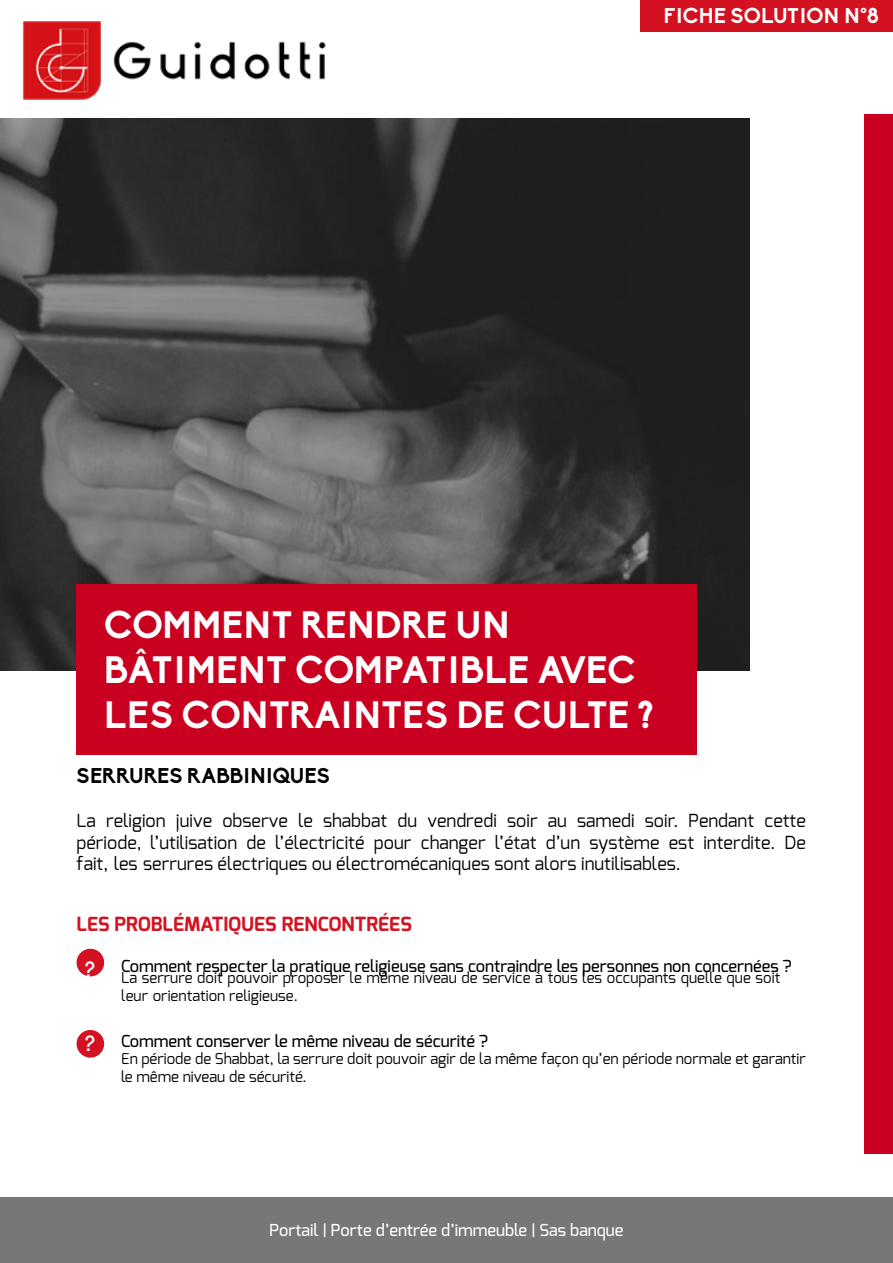
<style>
.page{position:relative;width:893px;height:1263px;background:#fff}
.page>*{position:absolute;margin:0;border:0;box-sizing:border-box;transform-origin:0 0}
.t1{font:700 37.5px/45px "Biko";color:#fff}
.t2{font:700 21px "Biko";color:#000}
.t3{font:700 21px "Biko";color:#fff}
.t4{font:21px "Stark";color:#fff}
.t5{font:700 19.5px "Exo";color:#d41221}
.t6{font:18px/21.6px "Exo";color:#000;text-align:justify}
.t7{font:500 16.5px "Exo";color:#000}
.t8{font:500 16.5px "Exo";color:#fff}
.t9{font:15px/17.5px "Exo";color:#000}
.s1{font-family:"Stark";font-weight:400;font-size:21px;color:#fff}
</style>
<div class="page">
<div style="left:641px;top:0;width:252px;height:31px;background:#d31121"></div>
<img style="left:1px;top:119px;width:749px;height:551px">
<div style="left:77px;top:585px;width:620px;height:170px;background:#c9001f"></div>
<img style="left:23px;top:21px;width:303px;height:79px">
<div style="left:0;top:1197px;width:893px;height:66px;background:#777776"></div>
<div style="left:77px;top:1030px;width:27px;height:27px;background:#d31123;border-radius:50%"></div>
<div style="left:77px;top:949px;width:27px;height:27px;background:#d31123;border-radius:50%"></div>
<div style="left:864px;top:114px;width:29px;height:1039px;background:#c9001f"></div>
<p class="t3" style="left:664px;top:3px;width:216px">FICHE SOLUTION N°8</p>
<h1 class="t1" style="left:104px;top:603px;width:551px">COMMENT RENDRE UN<br>BÂTIMENT COMPATIBLE AVEC<br>LES CONTRAINTES DE CULTE ?</h1>
<p class="t2" style="left:77px;top:763px;width:255px">SERRURES RABBINIQUES</p>
<p class="t6" style="left:77px;top:810px;width:731px">La religion juive observe le shabbat du vendredi soir au samedi soir. Pendant cette période, l’utilisation de l’électricité pour changer l’état d’un système est interdite. De fait, les serrures électriques ou électromécaniques sont alors inutilisables.</p>
<p class="t5" style="left:77px;top:911px;width:337px">LES PROBLÉMATIQUES RENCONTRÉES</p>
<p class="t7" style="left:85px;top:955px;width:708px"><span class="s1">?</span> Comment respecter la pratique religieuse sans contraindre les personnes non concernées ?</p>
<p class="t9" style="left:121px;top:986px;width:178px">leur orientation religieuse.</p>
<p class="t7" style="left:121px;top:1030px;width:369px">Comment conserver le même niveau de sécurité ?</p>
<p class="t9" style="left:121px;top:1050px;width:686px">En période de Shabbat, la serrure doit pouvoir agir de la même façon qu’en période normale et garantir le même niveau de sécurité.</p>
<p class="t9" style="left:121px;top:968px;width:661px">La serrure doit pouvoir proposer le même niveau de service à tous les occupants quelle que soit</p>
<p class="t4" style="left:85px;top:1027px;width:13px">?</p>
<p class="t8" style="left:269px;top:1219px;width:356px">Portail | Porte d’entrée d’immeuble | Sas banque</p>
</div>
